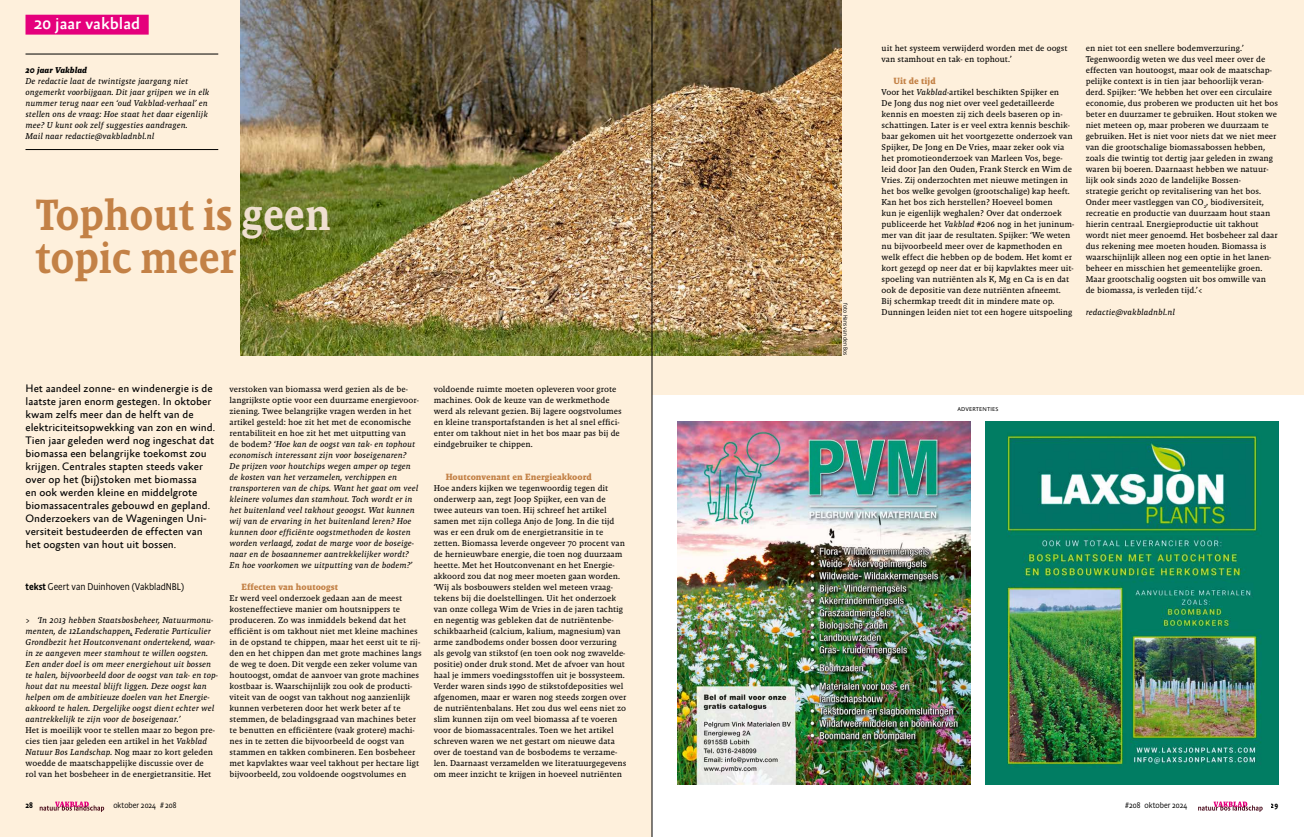
<style>
.page{position:relative;width:1304px;height:837px;background:#fff}
.page>*{position:absolute;margin:0;border:0;box-sizing:border-box;transform-origin:0 0}
.t1{font:500 44.5px/42.5px "Absara Headline Pro";letter-spacing:-.01em;color:#c38146}
.t2{font:500 16.8px "Absara Sans Offc Pro";color:#fff}
.t3{font:11px/13px "Absara Sans Offc Pro";color:#000}
.t4{font:300 10px "Absara Sans Headline Pro";color:#000}
.t5{font:700 9.2px "Malaga OT";color:#c38146}
.t6{font:8.6px/11px "Malaga OT";color:#000}
.t7{font:italic 8.6px/11px "Malaga OT";color:#000}
.t8{font:italic 700 8.6px "Malaga OT";color:#000}
.t9{font:300 8.3px "Absara Sans Headline Pro";color:#000}
.t10{font:500 8.3px "Absara Sans Headline Pro";color:#000}
.t11{font:300 6px "Absara Sans Headline Pro";color:#000}
.t12{font:5.6px "Absara Sans Offc Pro";letter-spacing:.03em;color:#000}
.s1{font-family:"Absara Sans Sc Offc Pro"}
.s2{color:#f0e0d1}
.s3{font-weight:500}
.s4{font-style:italic}
.s5{font-style:normal}
</style>
<div class="page">
<div style="left:652px;top:0;width:652px;height:394px;background:#fef0dc"></div>
<div style="left:0;top:0;width:652px;height:836px;background:#fef0dc"></div>
<hr style="left:26px;top:54px;width:192px;height:1px;background:#000">
<hr style="left:26px;top:149px;width:192px;height:1px;background:#000">
<div style="left:26px;top:15px;width:123px;height:20px;background:#e5007c"></div>
<img style="left:240px;top:0;width:602px;height:355px">
<img style="left:677px;top:421px;width:294px;height:363px">
<img style="left:985px;top:421px;width:293px;height:363px">
<svg style="left:40px;top:801px;width:64px;height:10px"></svg>
<svg style="left:1198px;top:801px;width:65px;height:10px"></svg>
<hr style="left:652px;top:0;width:1px;height:836px;background:#000">
<h2 class="t2" style="left:34px;top:15px;width:108px"><span class="s1">20</span> jaar vakblad</h2>
<p class="t8" style="left:26px;top:65px;width:63px">20 jaar Vakblad</p>
<p class="t7" style="left:26px;top:75px;width:185px">De redactie laat de twintigste jaargang niet ongemerkt voorbijgaan. Dit jaar grijpen we in elk nummer terug naar een ‘oud Vakblad-verhaal’ en stellen ons de vraag: Hoe staat het daar eigenlijk mee? U kunt ook zelf suggesties aandragen.<br>Mail naar redactie@vakbladnbl.nl</p>
<h1 class="t1" style="left:35px;top:194px;width:297px">Tophout is <span class="s2">geen </span>topic meer</h1>
<p class="t3" style="left:26px;top:382px;width:191px">Het aandeel zonne- en windenergie is de laatste jaren enorm gestegen. In oktober kwam zelfs meer dan de helft van de elektriciteitsopwekking van zon en wind.<br>Tien jaar geleden werd nog ingeschat dat biomassa een belangrijke toekomst zou krijgen. Centrales stapten steeds vaker over op het (bij)stoken met biomassa<br>en ook werden kleine en middelgrote biomassacentrales gebouwd en gepland.<br>Onderzoekers van de Wageningen Uni&shy;versiteit bestudeerden de effecten van het oogsten van hout uit bossen.</p>
<p class="t4" style="left:26px;top:580px;width:160px"><span class="s3">tekst</span> Geert van Duinhoven (VakbladNBL)</p>
<p class="t7" style="left:26px;top:614px;width:194px">&gt; ‘In 2013 hebben Staatsbosbeheer, Natuurmonu&shy;menten, de 12Landschappen, Federatie Particulier Grondbezit het Houtconvenant ondertekend, waar&shy;in ze aangeven meer stamhout te willen oogsten.<br>Een ander doel is om meer energiehout uit bossen te halen, bijvoorbeeld door de oogst van tak- en top&shy;hout dat nu meestal blijft liggen. Deze oogst kan helpen om de ambitieuze doelen van het Energie&shy;akkoord te halen. Dergelijke oogst dient echter wel aantrekkelijk te zijn voor de boseigenaar.’</p>
<p class="t6" style="left:26px;top:724px;width:191px">Het is moeilijk voor te stellen maar zo begon pre&shy;cies tien jaar geleden een artikel in het <span class="s4">Vakblad Natuur Bos Landschap.</span> Nog maar zo kort geleden woedde de maatschappelijke discussie over de rol van het bosbeheer in de energietransitie. Het</p>
<p class="t7" style="left:230px;top:383px;width:191px"><span class="s5">verstoken van biomassa werd gezien als de be&shy;langrijkste optie voor een duurzame energievoor&shy;ziening. Twee belangrijke vragen werden in het artikel gesteld: hoe zit het met de economische rentabiliteit en hoe zit het met uitputting van<br>de bodem? ‘</span>Hoe kan de oogst van tak- en tophout economisch interessant zijn voor boseigenaren?<br>De prijzen voor houtchips wegen amper op tegen de kosten van het verzamelen, verchippen en transporteren van de chips. Want het gaat om veel kleinere volumes dan stamhout. Toch wordt er in het buitenland veel takhout geoogst. Wat kunnen wij van de ervaring in het buitenland leren? Hoe kunnen door efficiënte oogstmethoden de kosten worden verlaagd, zodat de marge voor de boseige&shy;naar en de bosaannemer aantrekkelijker wordt?<br>En hoe voorkomen we uitputting van de bodem?’</p>
<p class="t5" style="left:242px;top:581px;width:98px">Effecten van houtoogst</p>
<p class="t6" style="left:230px;top:592px;width:194px">Er werd veel onderzoek gedaan aan de meest kosteneffectieve manier om houtsnippers te produceren. Zo was inmiddels bekend dat het efficiënt is om takhout niet met kleine machines in de opstand te chippen, maar het eerst uit te rij&shy;den en het chippen dan met grote machines langs de weg te doen. Dit vergde een zeker volume van houtoogst, omdat de aanvoer van grote machines kostbaar is. Waarschijnlijk zou ook de producti&shy;viteit van de oogst van takhout nog aanzienlijk kunnen verbeteren door het werk beter af te stemmen, de beladingsgraad van machines beter te benutten en efficiëntere (vaak grotere) machi&shy;nes in te zetten die bijvoorbeeld de oogst van stammen en takken combineren. Een bosbeheer met kapvlaktes waar veel takhout per hectare ligt bijvoorbeeld, zou voldoende oogstvolumes en</p>
<p class="t6" style="left:434px;top:383px;width:189px">voldoende ruimte moeten opleveren voor grote machines. Ook de keuze van de werkmethode werd als relevant gezien. Bij lagere oogstvolumes en kleine transportafstanden is het al snel effici&shy;ënter om takhout niet in het bos maar pas bij de eindgebruiker te chippen.</p>
<p class="t5" style="left:446px;top:471px;width:148px">Houtconvenant en Energieakkoord</p>
<p class="t6" style="left:434px;top:482px;width:194px">Hoe anders kijken we tegenwoordig tegen dit onderwerp aan, zegt Joop Spijker, een van de twee auteurs van toen. Hij schreef het artikel samen met zijn collega Anjo de Jong. In die tijd was er een druk om de energietransitie in te zetten. Biomassa leverde ongeveer 70 procent van de hernieuwbare energie, die toen nog duurzaam heette. Met het Houtconvenant en het Energie&shy;akkoord zou dat nog meer moeten gaan worden. ‘Wij als bosbouwers stelden wel meteen vraag&shy;tekens bij die doelstellingen. Uit het onderzoek van onze collega Wim de Vries in de jaren tachtig en negentig was gebleken dat de nutriëntenbe&shy;schikbaarheid (calcium, kalium, magnesium) van arme zandbodems onder bossen door verzuring als gevolg van stikstof (en toen ook nog zwavelde&shy;positie) onder druk stond. Met de afvoer van hout haal je immers voedingsstoffen uit je bossysteem.<br>Verder waren sinds 1990 de stikstofdeposities wel afgenomen, maar er waren nog steeds zorgen over de nutriëntenbalans. Het zou dus wel eens niet zo slim kunnen zijn om veel biomassa af te voeren voor de biomassacentrales. Toen we het artikel schreven waren we net gestart om nieuwe data over de toestand van de bosbodems te verzame&shy;len. Daarnaast verzamelden we literatuurgegevens om meer inzicht te krijgen in hoeveel nutriënten</p>
<p class="t11" style="left:849px;top:303px;width:53px;rotate:90deg">foto Hans van den Bos</p>
<p class="t6" style="left:882px;top:42px;width:188px">uit het systeem verwijderd worden met de oogst van stamhout en tak- en tophout.’</p>
<p class="t5" style="left:894px;top:75px;width:44px">Uit de tijd</p>
<p class="t6" style="left:882px;top:86px;width:194px">Voor het <span class="s4">Vakblad</span>-artikel beschikten Spijker en<br>De Jong dus nog niet over veel gedetailleerde kennis en moesten zij zich deels baseren op in&shy;schattingen. Later is er veel extra kennis beschik&shy;baar gekomen uit het voortgezette onderzoek van Spijker, De Jong en De Vries, maar zeker ook via het promotieonderzoek van Marleen Vos, bege&shy;leid door Jan den Ouden, Frank Sterck en Wim de Vries. Zij onderzochten met nieuwe metingen in het bos welke gevolgen (grootschalige) kap heeft.<br>Kan het bos zich herstellen? Hoeveel bomen<br>kun je eigenlijk weghalen? Over dat onderzoek publiceerde het <span class="s4">Vakblad</span> #206 nog in het juninum&shy;mer van dit jaar de resultaten. Spijker: ‘We weten nu bijvoorbeeld meer over de kapmethoden en welk effect die hebben op de bodem. Het komt er kort gezegd op neer dat er bij kapvlaktes meer uit&shy;spoeling van nutriënten als K, Mg en Ca is en dat ook de depositie van deze nutriënten afneemt.<br>Bij schermkap treedt dit in mindere mate op.<br>Dunningen leiden niet tot een hogere uitspoeling</p>
<p class="t6" style="left:1086px;top:42px;width:194px">en niet tot een snellere bodemverzuring.’ Tegenwoordig weten we dus veel meer over de effecten van houtoogst, maar ook de maatschap&shy;pelijke context is in tien jaar behoorlijk veran&shy;derd. Spijker: ‘We hebben het over een circulaire economie, dus proberen we producten uit het bos beter en duurzamer te gebruiken. Hout stoken we niet meteen op, maar proberen we duurzaam te gebruiken. Het is niet voor niets dat we niet meer van die grootschalige biomassabossen hebben, zoals die twintig tot dertig jaar geleden in zwang waren bij boeren. Daarnaast hebben we natuur&shy;lijk ook sinds 2020 de landelijke Bossen-<br>strategie gericht op revitalisering van het bos.<br>Onder meer vastleggen van CO<sub>2</sub>, biodiversiteit, recreatie en productie van duurzaam hout staan hierin centraal. Energieproductie uit takhout wordt niet meer genoemd. Het bosbeheer zal daar dus rekening mee moeten houden. Biomassa is waarschijnlijk alleen nog een optie in het lanen&shy;beheer en misschien het gemeentelijke groen.<br>Maar grootschalig oogsten uit bos omwille van<br>de biomassa, is verleden tijd.’&lt;</p>
<p class="t7" style="left:1086px;top:306px;width:91px">redactie@vakbladnbl.nl</p>
<p class="t12" style="left:957px;top:406px;width:43px">ADVERTENTIES</p>
<p class="t10" style="left:26px;top:799px;width:9px">28</p>
<p class="t9" style="left:113px;top:799px;width:65px">oktober 2024 # 208</p>
<p class="t9" style="left:1125px;top:799px;width:64px">#208 oktober 2024</p>
<p class="t10" style="left:1271px;top:799px;width:9px">29</p>
</div>
